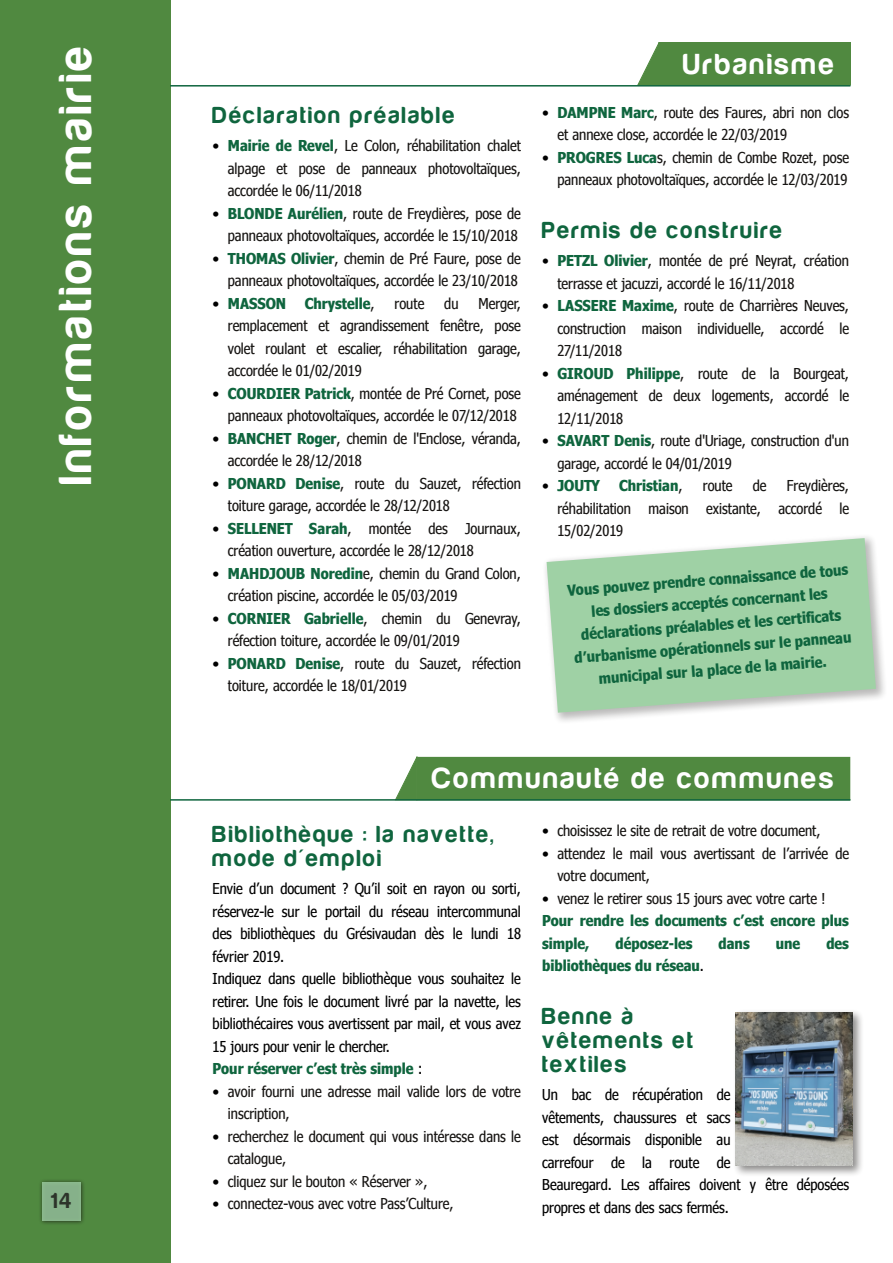
<style>
.page{position:relative;width:893px;height:1263px;background:#fff}
.page>*{position:absolute;margin:0;border:0;box-sizing:border-box;transform-origin:0 0}
.t1{font:48px "Harabara";letter-spacing:.1em;color:#fff}
.t2{font:30px "Harabara";letter-spacing:.1em;color:#fff}
.t3{font:24px/24px "Harabara";letter-spacing:.1em;color:#0f653e}
.t4{font:22.5px "Harabara";color:rgb(23 21 19/.8)}
.t5{font:15px/22.5px "Nina";color:#171513}
.t6{font:15px/22.5px "Nina";color:#000}
.t7{font:700 15px/22.5px "Nina";color:#0f653e;text-align:center}
.s1{color:#000}
.s2{font-weight:700;color:#0f653e}
.s3{font-weight:400;color:#000}
.s4{font-weight:400;color:#171513}
</style>
<div class="page">
<div style="left:0;top:0;width:170px;height:1263px;background:#508940"></div>
<img style="left:40px;top:1180px;width:44px;height:44px">
<div style="left:43px;top:1182px;width:38px;height:38px;background:#86b18a"></div>
<div style="left:659px;top:43px;width:191px;height:42px;background:#508940"></div>
<svg style="left:637px;top:43px;width:22px;height:42px"></svg>
<hr style="left:170px;top:85px;width:680px;height:2px;background:#0f653e">
<img style="left:545px;top:537px;width:340px;height:184px">
<svg style="left:547px;top:538px;width:329px;height:175px;background:#acd5b1"></svg>
<div style="left:417px;top:757px;width:433px;height:43px;background:#508940"></div>
<svg style="left:395px;top:757px;width:22px;height:42px"></svg>
<hr style="left:170px;top:799px;width:680px;height:2px;background:#0f653e">
<img style="left:735px;top:1011px;width:127px;height:164px">
<img style="left:736px;top:1012px;width:117px;height:153px">
<h1 class="t1" style="left:50px;top:484px;width:439px;rotate:-90deg">Informations mairie</h1>
<h2 class="t2" style="left:683px;top:48px;width:152px">Urbanisme</h2>
<p class="t5" style="left:557px;top:101px;width:293px;text-indent:-15px"><span class="s1">•</span> <span class="s2">DAMPNE Marc</span>, route des Faures, abri non clos et annexe close, accordée le 22/03/2019</p>
<p class="t5" style="left:542px;top:146px;width:308px;text-align:right"><span class="s1">•</span> <span class="s2">PROGRES Luca</span>s, chemin de Combe Rozet, pose panneaux photovoltaïques, accordée le 12/03/2019</p>
<h3 class="t3" style="left:542px;top:218px;width:241px">Permis de construire</h3>
<p class="t5" style="left:557px;top:249px;width:293px;text-indent:-15px"><span class="s1">•</span> <span class="s2">PETZL Olivier</span>, montée de pré Neyrat, création terrasse et jacuzzi, accordé le 16/11/2018</p>
<p class="t5" style="left:557px;top:294px;width:293px;text-align:justify;text-indent:-15px"><span class="s1">•</span> <span class="s2">LASSERE Maxime</span>, route de Charrières Neuves, construction maison individuelle, accordé le 27/11/2018</p>
<p class="t5" style="left:557px;top:362px;width:293px;text-align:justify;text-indent:-15px"><span class="s1">•</span> <span class="s2">GIROUD Philippe</span>, route de la Bourgeat, aménagement de deux logements, accordé le 12/11/2018</p>
<p class="t5" style="left:557px;top:429px;width:293px;text-indent:-15px"><span class="s1">•</span> <span class="s2">SAVART Denis</span>, route d'Uriage, construction d'un garage, accordé le 04/01/2019</p>
<p class="t7" style="left:542px;top:474px;width:60px"><span class="s3">•</span> JOUTY</p>
<p class="t7" style="left:619px;top:474px;width:65px">Christian<span class="s4">,</span></p>
<p class="t5" style="left:703px;top:474px;width:31px">route</p>
<p class="t5" style="left:753px;top:474px;width:15px">de</p>
<h3 class="t3" style="left:213px;top:103px;width:243px">Déclaration préalable</h3>
<p class="t5" style="left:228px;top:134px;width:295px;text-align:justify;text-indent:-15px"><span class="s1">•</span> <span class="s2">Mairie de Revel</span>, Le Colon, réhabilitation chalet alpage et pose de panneaux photovoltaïques, accordée le 06/11/2018</p>
<p class="t5" style="left:213px;top:202px;width:310px;text-align:right"><span class="s1">•</span> <span class="s2">BLONDE Aurélien</span>, route de Freydières, pose de panneaux photovoltaïques, accordée le 15/10/2018</p>
<p class="t5" style="left:213px;top:247px;width:310px;text-align:right"><span class="s1">•</span> <span class="s2">THOMAS Olivier</span>, chemin de Pré Faure, pose de panneaux photovoltaïques, accordée le 23/10/2018</p>
<p class="t7" style="left:213px;top:292px;width:163px"><span class="s3">•</span> MASSON Chrystelle<span class="s4">,</span></p>
<p class="t5" style="left:395px;top:292px;width:31px">route</p>
<p class="t5" style="left:444px;top:292px;width:16px">du</p>
<p class="t5" style="left:228px;top:292px;width:295px;text-align:justify;text-indent:251px">Merger, remplacement et agrandissement fenêtre, pose volet roulant et escalier, réhabilitation garage, accordée le 01/02/2019</p>
<p class="t5" style="left:213px;top:382px;width:310px;text-align:right"><span class="s1">•</span> <span class="s2">COURDIER Patrick</span>, montée de Pré Cornet, pose panneaux photovoltaïques, accordée le 07/12/2018</p>
<p class="t5" style="left:228px;top:427px;width:295px;text-indent:-15px"><span class="s1">•</span> <span class="s2">BANCHET Roger</span>, chemin de l'Enclose, véranda, accordée le 28/12/2018</p>
<p class="t5" style="left:228px;top:472px;width:294px;text-indent:-15px"><span class="s1">•</span> <span class="s2">PONARD Denise</span>, route du Sauzet, réfection toiture garage, accordée le 28/12/2018</p>
<p class="t5" style="left:228px;top:517px;width:295px;text-indent:-15px"><span class="s1">•</span> <span class="s2">SELLENET Sarah</span>, montée des Journaux, création ouverture, accordée le 28/12/2018</p>
<p class="t5" style="left:228px;top:562px;width:295px;text-indent:-15px"><span class="s1">•</span> <span class="s2">MAHDJOUB Noredin</span>e, chemin du Grand Colon, création piscine, accordée le 05/03/2019</p>
<p class="t5" style="left:228px;top:607px;width:295px;text-indent:-15px"><span class="s1">•</span> <span class="s2">CORNIER Gabrielle</span>, chemin du Genevray, réfection toiture, accordée le 09/01/2019</p>
<p class="t5" style="left:228px;top:652px;width:294px;text-indent:-15px"><span class="s1">•</span> <span class="s2">PONARD Denise</span>, route du Sauzet, réfection toiture, accordée le 18/01/2019</p>
<p class="t5" style="left:557px;top:474px;width:293px;text-align:justify;text-indent:229px">Freydières, réhabilitation maison existante, accordé le 15/02/2019</p>
<p class="t7" style="left:567px;top:578px;width:283px;rotate:-4deg">Vous pouvez prendre connaissance de tous les dossiers acceptés concernant les déclarations préalables et les certificats d’urbanisme opérationnels sur le panneau municipal sur la place de la mairie.</p>
<h3 class="t4" style="left:51px;top:1189px;width:22px">14</h3>
<h2 class="t2" style="left:432px;top:762px;width:403px">Communauté de communes</h2>
<h3 class="t3" style="left:213px;top:822px;width:282px">Bibliothèque : la navette, mode d'emploi</h3>
<p class="t6" style="left:213px;top:877px;width:310px">Envie d’un document ? Qu’il soit en rayon ou sorti, réservez-le sur le portail du réseau intercommunal des bibliothèques du Grésivaudan dès le lundi 18 février 2019.<br>Indiquez dans quelle bibliothèque vous souhaitez le retirer. Une fois le document livré par la navette, les bibliothécaires vous avertissent par mail, et vous avez 15 jours pour venir le chercher.<br><span class="s2">Pour réserver c’est très simple</span> :</p>
<p class="t5" style="left:228px;top:1079px;width:295px;text-indent:-15px"><span class="s1">•</span> avoir fourni une adresse mail valide lors de votre inscription,</p>
<p class="t5" style="left:228px;top:1124px;width:295px;text-indent:-15px"><span class="s1">•</span> recherchez le document qui vous intéresse dans le catalogue,</p>
<p class="t5" style="left:213px;top:1169px;width:216px"><span class="s1">•</span> cliquez sur le bouton « Réserver »,</p>
<p class="t5" style="left:213px;top:1192px;width:242px"><span class="s1">•</span> connectez-vous avec votre Pass’Culture,</p>
<p class="t5" style="left:542px;top:819px;width:280px"><span class="s1">•</span> choisissez le site de retrait de votre document,</p>
<p class="t5" style="left:557px;top:842px;width:293px;text-indent:-15px"><span class="s1">•</span> attendez le mail vous avertissant de l’arrivée de votre document,</p>
<p class="t7" style="left:542px;top:887px;width:308px;text-align:left"><span class="s3">•</span> <span class="s4">venez le retirer sous 15 jours avec votre carte !<br></span>Pour rendre les documents c’est encore plus simple,</p>
<p class="t7" style="left:615px;top:932px;width:78px">déposez-les</p>
<p class="t7" style="left:718px;top:932px;width:33px">dans</p>
<p class="t7" style="left:776px;top:932px;width:26px">une</p>
<p class="t7" style="left:826px;top:932px;width:24px">des</p>
<p class="t7" style="left:542px;top:954px;width:163px">bibliothèques du réseau<span class="s3">.</span></p>
<h3 class="t3" style="left:542px;top:1004px;width:152px">Benne à vêtements et textiles</h3>
<p class="t6" style="left:542px;top:1083px;width:308px">Un bac de récupération de<br>vêtements, chaussures et sacs<br>est désormais disponible au<br>carrefour de la route de<br>Beauregard. Les affaires doivent y être déposées propres et dans des sacs fermés.</p>
</div>
